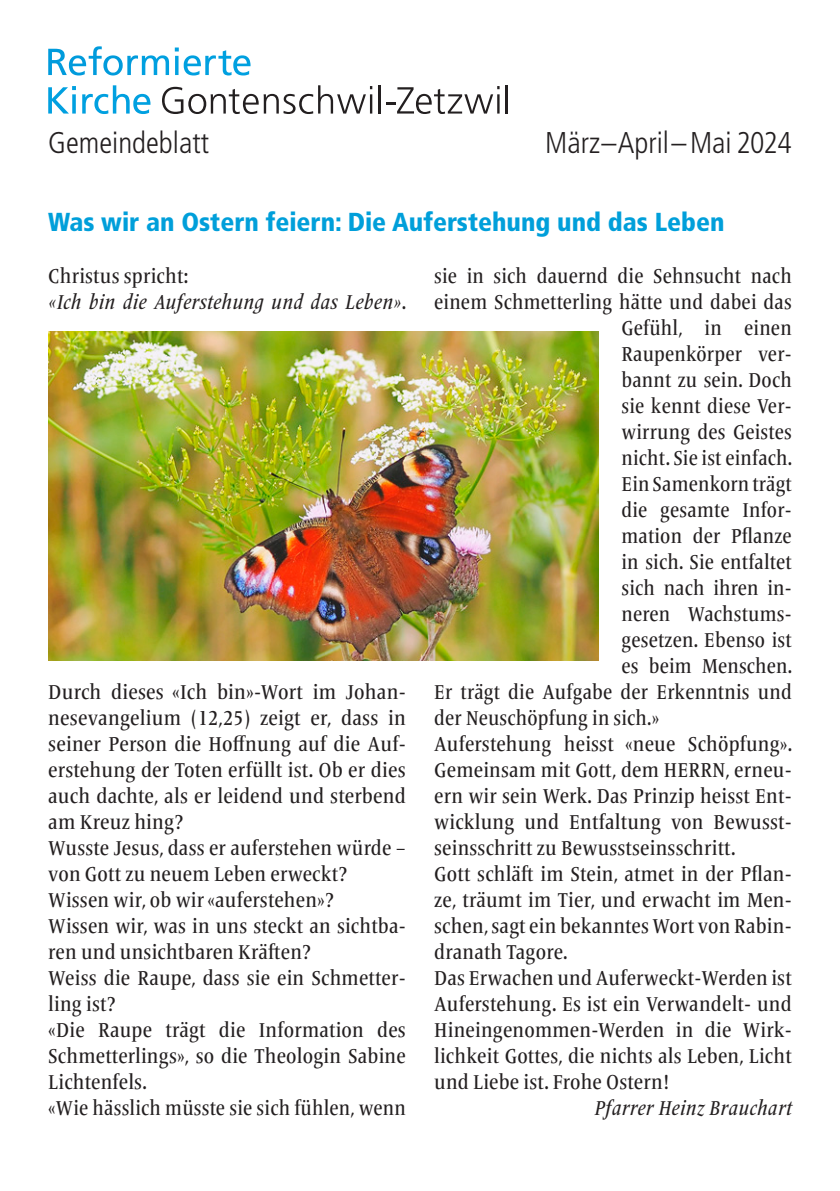
<style>
.page{position:relative;width:840px;height:1191px;background:#fff}
.page>*{position:absolute;margin:0;border:0;box-sizing:border-box;transform-origin:0 0}
.t1{font:300 condensed 30px "Frutiger LT Std";color:#231f20}
.Titel{font:900 condensed 26px "Frutiger LT Std";color:#009fda}
.Grundtext{font:500 condensed 21px/26px "Frutiger Serif LT Pro";letter-spacing:.01em;color:#231f20;text-align:justify}
.Grundtext-2{font:italic 500 condensed 21px "Frutiger Serif LT Pro";letter-spacing:.02em;color:#231f20}
.s1{font-style:normal}
</style>
<div class="page">
<svg style="left:48px;top:46px;width:121px;height:29px"></svg>
<svg style="left:175px;top:48px;width:75px;height:27px"></svg>
<svg style="left:48px;top:86px;width:28px;height:28px"></svg>
<svg style="left:82px;top:85px;width:68px;height:29px"></svg>
<svg style="left:162px;top:85px;width:210px;height:29px"></svg>
<hr style="left:378px;top:85px;width:2px;height:29px;background:#231f20">
<svg style="left:386px;top:86px;width:113px;height:28px"></svg>
<hr style="left:505px;top:85px;width:2px;height:29px;background:#231f20">
<img style="left:48px;top:332px;width:550px;height:329px">
<h1 class="t1" style="left:48px;top:125px;width:162px">Gemeindeblatt</h1>
<h1 class="t1" style="left:545px;top:125px;width:248px">März–April– Mai 2024</h1>
<p class="Titel" style="left:48px;top:206px;width:677px">Was wir an Ostern feiern: Die Auferstehung und das Leben</p>
<p class="Grundtext" style="left:48px;top:263px;width:142px">Christus spricht:</p>
<p class="Grundtext-2" style="left:48px;top:289px;width:359px">«Ich bin die Auferstehung und das Leben»<span class="s1">.</span></p>
<p class="Grundtext" style="left:48px;top:679px;width:359px">Durch dieses «Ich bin»-Wort im Johan&shy;nesevangelium (12,25) zeigt er, dass in seiner Person die Hoffnung auf die Auf&shy;erstehung der Toten erfüllt ist. Ob er dies auch dachte, als er leidend und sterbend am Kreuz hing?</p>
<p class="Grundtext" style="left:48px;top:835px;width:359px">Wusste Jesus, dass er auferstehen würde – von Gott zu neuem Leben erweckt?</p>
<p class="Grundtext" style="left:48px;top:887px;width:287px">Wissen wir, ob wir «auferstehen»?</p>
<p class="Grundtext" style="left:48px;top:913px;width:359px">Wissen wir, was in uns steckt an sichtba&shy;ren und unsichtbaren Kräften?</p>
<p class="Grundtext" style="left:48px;top:965px;width:359px">Weiss die Raupe, dass sie ein Schmetter&shy;ling ist?</p>
<p class="Grundtext" style="left:48px;top:1017px;width:359px">«Die Raupe trägt die Information des Schmetterlings», so die Theologin Sabine Lichtenfels.</p>
<p class="Grundtext" style="left:48px;top:1095px;width:359px">«Wie hässlich müsste sie sich fühlen, wenn</p>
<p class="Grundtext" style="left:434px;top:263px;width:359px">sie in sich dauernd die Sehnsucht nach</p>
<p class="Grundtext" style="left:434px;top:289px;width:359px">einem Schmetterling hätte und dabei das</p>
<p class="Grundtext" style="left:621px;top:315px;width:172px">Gefühl, in einen</p>
<p class="Grundtext" style="left:621px;top:341px;width:172px">Raupenkörper ver-</p>
<p class="Grundtext" style="left:621px;top:367px;width:172px">bannt zu sein. Doch</p>
<p class="Grundtext" style="left:621px;top:393px;width:172px">sie kennt diese Ver-</p>
<p class="Grundtext" style="left:621px;top:419px;width:172px">wirrung des Geistes</p>
<p class="Grundtext" style="left:621px;top:445px;width:172px">nicht. Sie ist einfach.</p>
<p class="Grundtext" style="left:621px;top:471px;width:172px">Ein Samenkorn trägt</p>
<p class="Grundtext" style="left:621px;top:497px;width:172px">die gesamte Infor-</p>
<p class="Grundtext" style="left:621px;top:523px;width:172px">mation der Pflanze</p>
<p class="Grundtext" style="left:621px;top:549px;width:172px">in sich. Sie entfaltet</p>
<p class="Grundtext" style="left:621px;top:575px;width:172px">sich nach ihren in-</p>
<p class="Grundtext" style="left:621px;top:601px;width:172px">neren Wachstums-</p>
<p class="Grundtext" style="left:621px;top:627px;width:172px">gesetzen. Ebenso ist</p>
<p class="Grundtext" style="left:621px;top:653px;width:172px">es beim Menschen.</p>
<p class="Grundtext" style="left:434px;top:679px;width:359px">Er trägt die Aufgabe der Erkenntnis und</p>
<p class="Grundtext" style="left:434px;top:705px;width:226px">der Neuschöpfung in sich.»</p>
<p class="Grundtext" style="left:434px;top:731px;width:359px">Auferstehung heisst «neue Schöpfung».<br>Gemeinsam mit Gott, dem HERRN, erneu&shy;ern wir sein Werk. Das Prinzip heisst Ent&shy;wicklung und Entfaltung von Bewusst&shy;seinsschritt zu Bewusstseinsschritt.</p>
<p class="Grundtext" style="left:434px;top:861px;width:359px">Gott schläft im Stein, atmet in der Pflan&shy;ze, träumt im Tier, und erwacht im Men&shy;schen, sagt ein bekanntes Wort von Rabin&shy;dranath Tagore.</p>
<p class="Grundtext" style="left:434px;top:965px;width:359px">Das Erwachen und Auferweckt-Werden ist Auferstehung. Es ist ein Verwandelt- und Hineingenommen-Werden in die Wirk&shy;lichkeit Gottes, die nichts als Leben, Licht und Liebe ist. Frohe Ostern!</p>
<p class="Grundtext-2" style="left:594px;top:1095px;width:199px">Pfarrer Heinz Brauchart</p>
</div>
